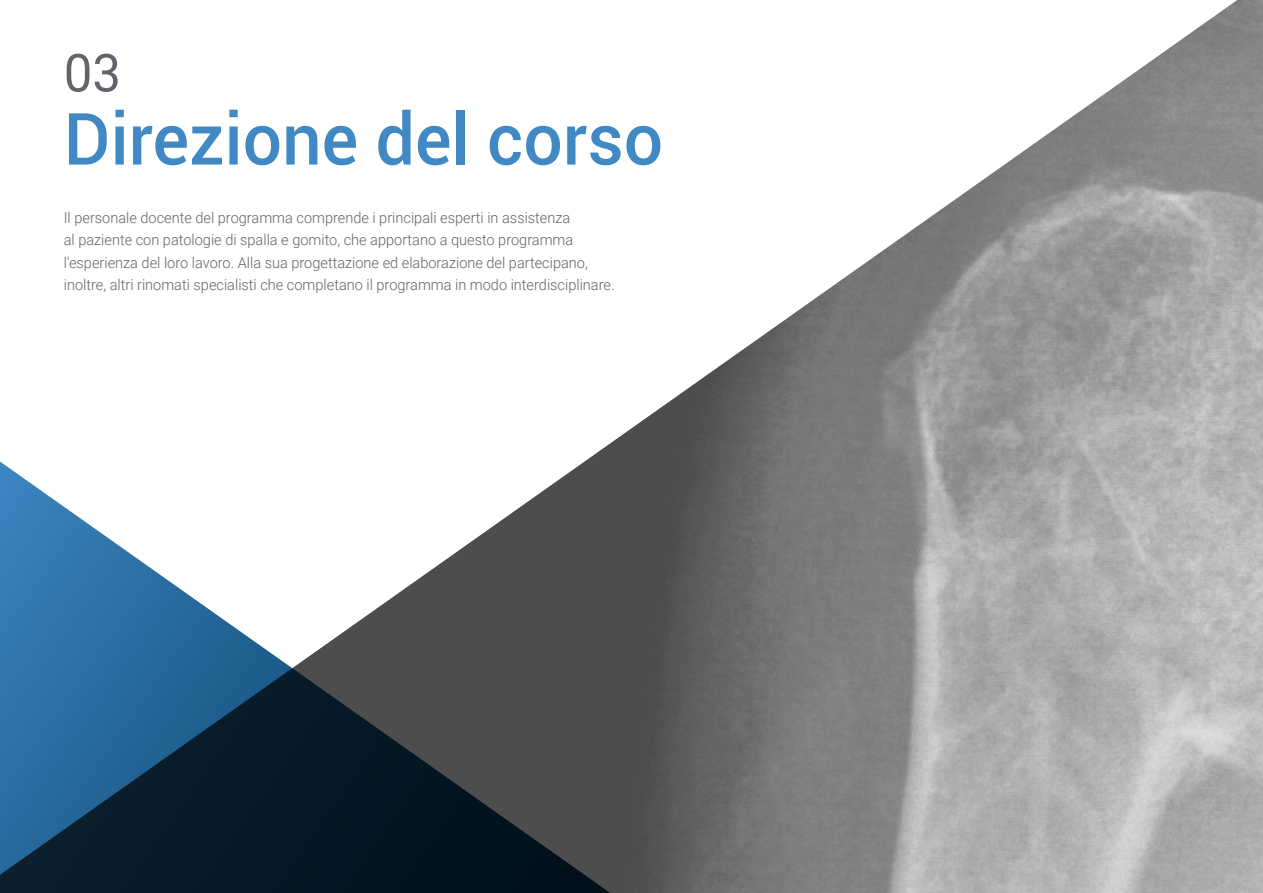
<style>
.page{position:relative;width:1263px;height:893px;background:#fff}
.page>*{position:absolute;margin:0;border:0;box-sizing:border-box;transform-origin:0 0}
.t1{font:500 72px "Roboto";color:#4089c5}
.t2{font:52.5px "Roboto";color:#61646a}
.t3{font:300 15px/22.5px "Roboto";color:#61646a}
</style>
<div class="page">
<img style="left:606px;top:0;width:657px;height:893px">
<svg style="left:0;top:446px;width:640px;height:447px"></svg>
<h2 class="t2" style="left:64px;top:36px;width:59px">03</h2>
<h1 class="t1" style="left:64px;top:88px;width:601px">Direzione del corso</h1>
<p class="t3" style="left:64px;top:205px;width:552px">Il personale docente del programma comprende i principali esperti in assistenza<br>al paziente con patologie di spalla e gomito, che apportano a questo programma l'esperienza del loro lavoro. Alla sua progettazione ed elaborazione del partecipano, inoltre, altri rinomati specialisti che completano il programma in modo interdisciplinare.</p>
</div>
